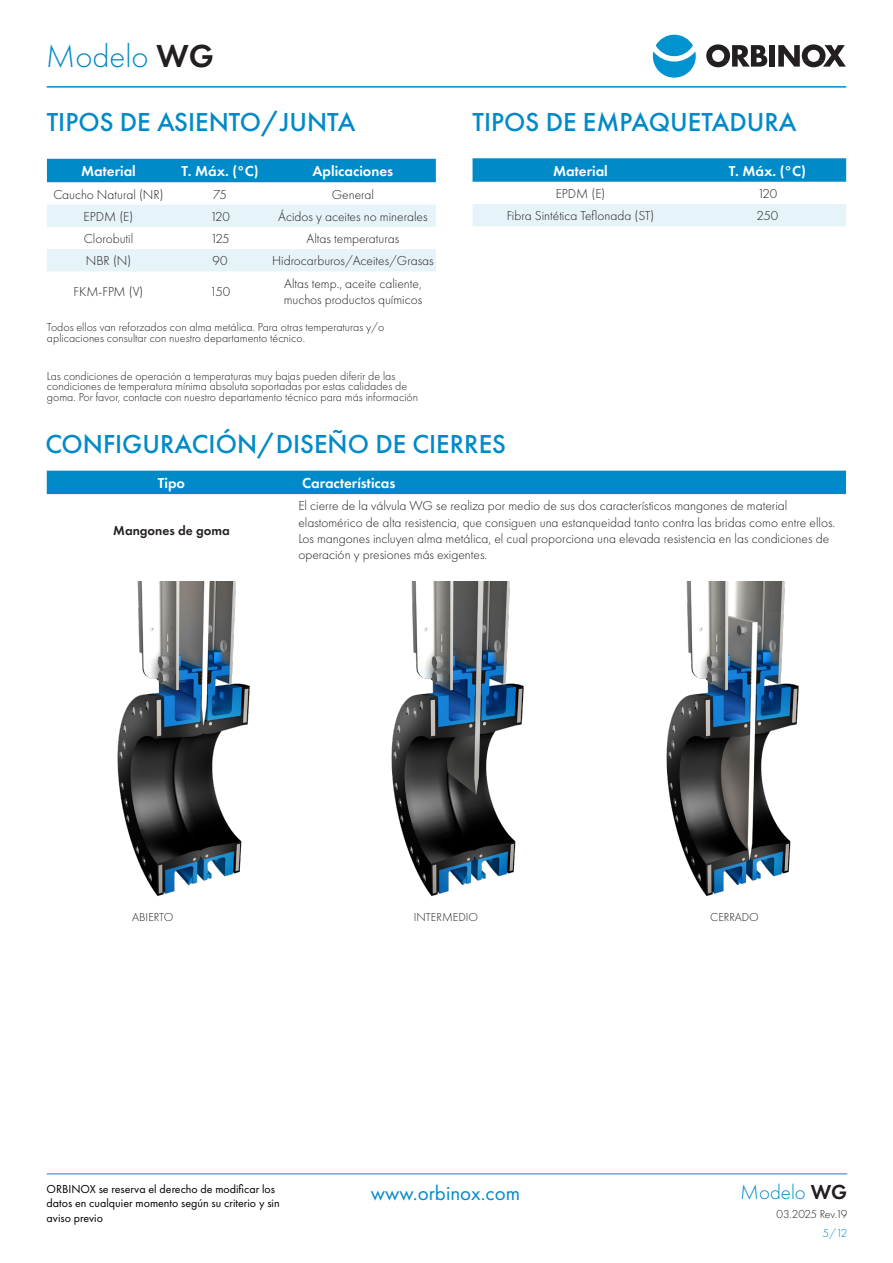
<style>
.page{position:relative;width:893px;height:1263px;background:#fff}
.page>*{position:absolute;margin:0;border:0;box-sizing:border-box;transform-origin:0 0}
.Modelo{font:300 33px "Futura PT";color:#008ac8}
.títulos_n1{font:500 27px "Futura PT";color:#008ac8}
.t1{font:21px "Futura PT";color:#008ac8}
.Modelo_folio{font:300 21px "Futura PT";color:#008ac8}
.t_encabezado{font:600 15px "Futura PT";color:#fff}
.t_cuerpo{font:300 13.5px/16.2px "Futura PT";color:#231f20}
.t_cuerpo-2{font:600 13.5px "Futura PT";color:#231f20}
.pie{font:300 12px/10.5px "Futura PT";color:#231f20}
.base{font:12px/14.4px "Futura PT";color:#000}
.base-2{font:300 12px "Futura PT";letter-spacing:-.04em;color:#231f20}
.base-3{font:300 12px "Futura PT";color:#008ac8}
.s1{font-weight:600;color:#231f20}
</style>
<div class="page">
<hr style="left:47px;top:1173px;width:800px;height:1px;background:#008ac8">
<hr style="left:47px;top:86px;width:799px;height:2px;background:#008ac8">
<div style="left:656px;top:35px;width:37px;height:21px;background:#0093d0;border-radius:50%"></div>
<svg style="left:653px;top:51px;width:43px;height:27px"></svg>
<svg style="left:706px;top:44px;width:61px;height:23px"></svg>
<div style="left:770px;top:45px;width:5px;height:22px;background:#231f20"></div>
<svg style="left:778px;top:44px;width:68px;height:23px"></svg>
<div style="left:47px;top:159px;width:389px;height:23px;background:#008ac8"></div>
<svg style="left:47px;top:205px;width:389px;height:66px"></svg>
<svg style="left:472px;top:158px;width:374px;height:24px;background:#068cc9"></svg>
<div style="left:472px;top:204px;width:374px;height:22px;background:#e6f3f9"></div>
<div style="left:47px;top:471px;width:799px;height:23px;background:#008ac8"></div>
<img style="left:117px;top:581px;width:133px;height:316px">
<img style="left:666px;top:581px;width:133px;height:316px">
<img style="left:391px;top:581px;width:133px;height:316px">
<p class="Modelo" style="left:46px;top:37px;width:170px">Modelo <span class="s1">WG</span></p>
<p class="títulos_n1" style="left:47px;top:106px;width:310px">TIPOS DE ASIENTO/JUNTA</p>
<p class="t_encabezado" style="left:81px;top:162px;width:56px">Material</p>
<p class="t_encabezado" style="left:181px;top:162px;width:79px">T. Máx. (°C)</p>
<p class="t_encabezado" style="left:312px;top:162px;width:82px">Aplicaciones</p>
<p class="t_cuerpo" style="left:54px;top:186px;width:111px">Caucho Natural (NR)</p>
<p class="t_cuerpo" style="left:213px;top:186px;width:15px">75</p>
<p class="t_cuerpo" style="left:332px;top:186px;width:44px">General</p>
<p class="t_cuerpo" style="left:84px;top:208px;width:51px">EPDM (E)</p>
<p class="t_cuerpo" style="left:210px;top:208px;width:21px">120</p>
<p class="t_cuerpo" style="left:278px;top:208px;width:151px">Ácidos y aceites no minerales</p>
<p class="t_cuerpo" style="left:84px;top:231px;width:51px">Clorobutil</p>
<p class="t_cuerpo" style="left:210px;top:231px;width:21px">125</p>
<p class="t_cuerpo" style="left:307px;top:231px;width:94px">Altas temperaturas</p>
<p class="t_cuerpo" style="left:86px;top:253px;width:47px">NBR (N)</p>
<p class="t_cuerpo" style="left:213px;top:253px;width:16px">90</p>
<p class="t_cuerpo" style="left:272px;top:253px;width:163px">Hidrocarburos/Aceites/Grasas</p>
<p class="t_cuerpo" style="left:74px;top:283px;width:71px">FKM-FPM (V)</p>
<p class="t_cuerpo" style="left:210px;top:283px;width:22px">150</p>
<p class="t_cuerpo" style="left:284px;top:275px;width:140px">Altas temp., aceite caliente, muchos productos químicos</p>
<p class="pie" style="left:47px;top:322px;width:339px">Todos ellos van reforzados con alma metálica. Para otras temperaturas y/o aplicaciones consultar con nuestro departamento técnico.</p>
<p class="pie" style="left:47px;top:371px;width:373px">Las condiciones de operación a temperaturas muy bajas pueden diferir de las condiciones de temperatura mínima absoluta soportadas por estas calidades de goma. Por favor, contacte con nuestro departamento técnico para más información</p>
<p class="títulos_n1" style="left:472px;top:106px;width:326px">TIPOS DE EMPAQUETADURA</p>
<p class="t_encabezado" style="left:553px;top:161px;width:56px">Material</p>
<p class="t_encabezado" style="left:729px;top:161px;width:79px">T. Máx. (°C)</p>
<p class="t_cuerpo" style="left:556px;top:186px;width:51px">EPDM (E)</p>
<p class="t_cuerpo" style="left:757px;top:186px;width:21px">120</p>
<p class="t_cuerpo" style="left:507px;top:208px;width:149px">Fibra Sintética Teflonada (ST)</p>
<p class="t_cuerpo" style="left:757px;top:208px;width:23px">250</p>
<p class="títulos_n1" style="left:45px;top:428px;width:462px">CONFIGURACIÓN/DISEÑO DE CIERRES</p>
<p class="t_encabezado" style="left:158px;top:474px;width:29px">Tipo</p>
<p class="t_encabezado" style="left:302px;top:474px;width:95px">Características</p>
<p class="t_cuerpo-2" style="left:113px;top:522px;width:118px">Mangones de goma</p>
<p class="t_cuerpo" style="left:298px;top:498px;width:538px">El cierre de la válvula WG se realiza por medio de sus dos característicos mangones de material elastomérico de alta resistencia, que consiguen una estanqueidad tanto contra las bridas como entre ellos.<br>Los mangones incluyen alma metálica, el cual proporciona una elevada resistencia en las condiciones de operación y presiones más exigentes.</p>
<p class="pie" style="left:132px;top:912px;width:43px">ABIERTO</p>
<p class="pie" style="left:414px;top:912px;width:66px">INTERMEDIO</p>
<p class="pie" style="left:710px;top:912px;width:50px">CERRADO</p>
<p class="base" style="left:47px;top:1182px;width:230px">ORBINOX se reserva el derecho de modificar los</p>
<h3 class="t1" style="left:371px;top:1180px;width:151px">www.orbinox.com</h3>
<p class="base" style="left:47px;top:1196px;width:235px">datos en cualquier momento según su criterio y sin aviso previo</p>
<p class="Modelo_folio" style="left:740px;top:1180px;width:108px">Modelo <span class="s1">WG</span></p>
<p class="base-2" style="left:776px;top:1207px;width:72px">03.2025 Rev.19</p>
<p class="base-3" style="left:823px;top:1226px;width:26px">5/12</p>
</div>
